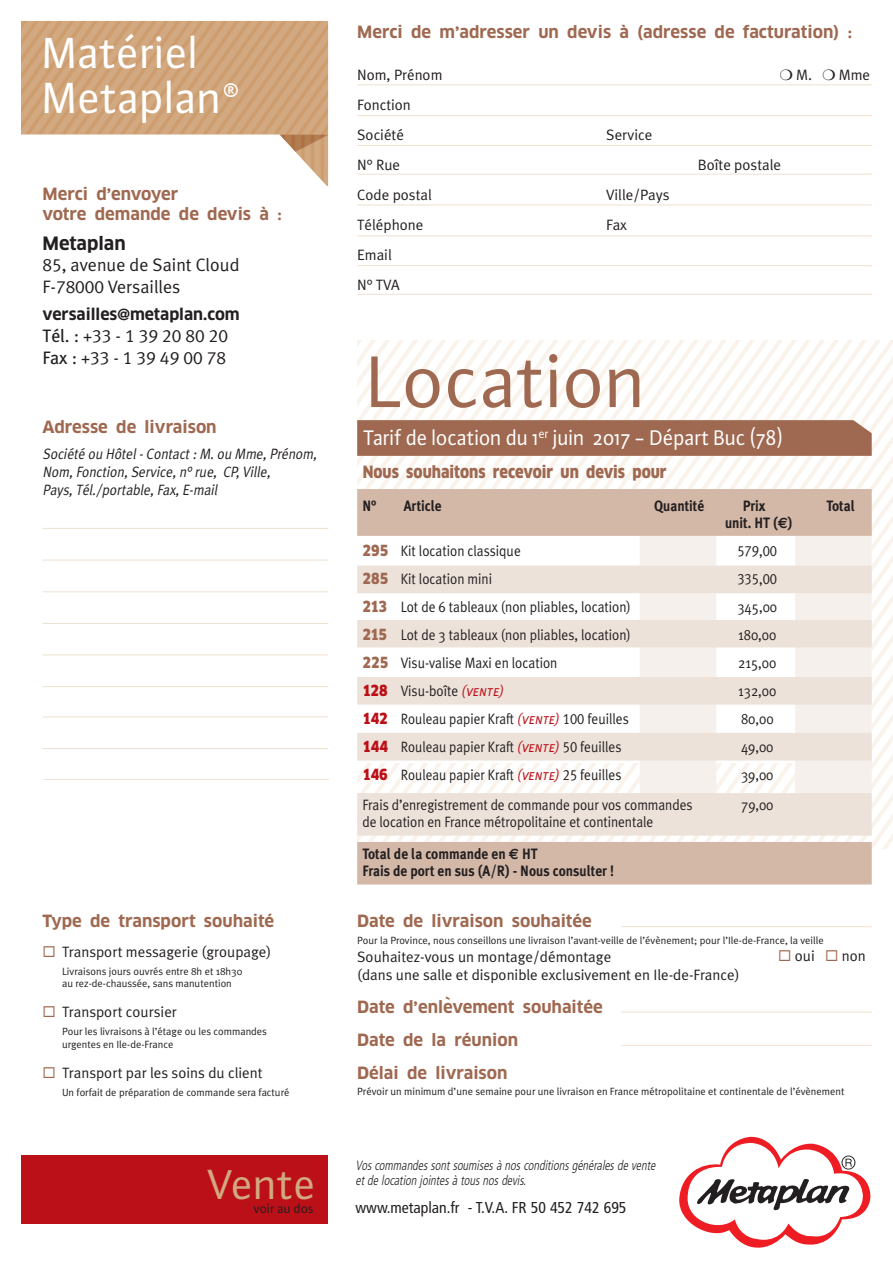
<style>
.page{position:relative;width:893px;height:1263px;background:#fff}
.page>*{position:absolute;margin:0;border:0;box-sizing:border-box;transform-origin:0 0}
.t1{font:78px "Plus Sans Normal";color:#9f6951}
.t2{font:46.5px/45px "Plus Sans Normal";color:#fff}
.t3{font:45px "Plus Sans Normal";color:#d2a880}
.t4{font:22.5px "Plus Sans Normal";letter-spacing:-.01em;color:#fff;scale:.95 1}
.t5{font:18px "Meta Plus Normal";color:#231f20}
.t6{font:18px "Meta Plus Normal Caps";color:#231f20}
.t7{font:700 18px "Clan Pro";color:#231f20}
.t8{font:700 16.5px/19.8px "Clan Pro";color:#9f6951}
.t9{font:900 16.5px "Clan Pro";color:#9f6951;scale:.88 1}
.t10{font:700 16.5px "Meta Plus";color:#9f6951}
.Normal_e{font:condensed 15.75px "Frutiger";color:#231f20}
.t11{font:700 15.75px "Clan Pro";color:#231f20}
.t12{font:15px "Meta Plus Normal";color:#231f20;scale:.9 1}
.t13{font:15px/18px "Meta Plus Normal";color:#231f20}
.t14{font:15px "Meta Plus Normal";color:#231f20;scale:.88 1}
.t15{font:italic 15px/18px "Meta Plus Normal";color:#231f20;scale:.9 1}
.t16{font:700 15px/16.5px "Meta Plus";color:#231f20;scale:.9 1}
.t17{font:15px "Meta Plus Normal Caps";color:#231f20;scale:.9 1}
.Normal_e-2{font:italic 300 condensed 13.5px/15px "Frutiger";color:#231f20;scale:.9 1}
.t18{font:13.5px "Plus Sans Normal";color:#231f20}
.t19{font:10.5px/12.6px "Meta Plus Normal";color:#231f20}
.s1{font-size:37.5px}
.s2{font-family:"Meta Plus"}
.s3{font-family:"Meta Plus Normal Caps"}
.s4{color:#9f6951}
.s5{font-family:"Euro Sans"}
.s6{font-family:"Clan Pro";font-weight:900;color:#9f6951}
.s7{font-family:"Clan Pro";font-weight:900;color:#bb1018}
.s8{font-family:"Meta Plus Normal Caps";font-style:italic;color:#bb1018}
</style>
<div class="page">
<svg style="left:357px;top:340px;width:536px;height:508px"></svg>
<div style="left:357px;top:420px;width:515px;height:36px;background:#9f6951"></div>
<hr style="left:357px;top:84px;width:515px;height:1px;background:#efe1d0">
<hr style="left:357px;top:115px;width:515px;height:1px;background:#efe1d0">
<hr style="left:357px;top:145px;width:515px;height:1px;background:#efe1d0">
<hr style="left:357px;top:174px;width:515px;height:1px;background:#efe1d0">
<hr style="left:357px;top:205px;width:515px;height:1px;background:#efe1d0">
<hr style="left:357px;top:235px;width:515px;height:1px;background:#efe1d0">
<hr style="left:357px;top:265px;width:515px;height:1px;background:#efe1d0">
<hr style="left:357px;top:294px;width:515px;height:1px;background:#efe1d0">
<img style="left:21px;top:21px;width:308px;height:165px">
<svg style="left:679px;top:1136px;width:192px;height:112px"></svg>
<div style="left:21px;top:1155px;width:306px;height:69px;background:#bb1018"></div>
<hr style="left:43px;top:528px;width:285px;height:1px;background:#efe1d0">
<hr style="left:43px;top:560px;width:285px;height:1px;background:#efe1d0">
<hr style="left:43px;top:591px;width:285px;height:1px;background:#efe1d0">
<hr style="left:43px;top:623px;width:285px;height:1px;background:#efe1d0">
<hr style="left:43px;top:654px;width:285px;height:1px;background:#efe1d0">
<hr style="left:43px;top:716px;width:285px;height:1px;background:#efe1d0">
<hr style="left:43px;top:686px;width:285px;height:1px;background:#efe1d0">
<hr style="left:43px;top:748px;width:285px;height:1px;background:#efe1d0">
<hr style="left:44px;top:779px;width:285px;height:1px;background:#efe1d0">
<hr style="left:621px;top:926px;width:251px;height:1px;background:#efe1d0">
<hr style="left:621px;top:1012px;width:251px;height:1px;background:#efe1d0">
<hr style="left:621px;top:1045px;width:251px;height:1px;background:#efe1d0">
<svg style="left:357px;top:489px;width:515px;height:347px"></svg>
<div style="left:357px;top:842px;width:515px;height:42px;background:#d3b7a7"></div>
<p class="t2" style="left:43px;top:30px;width:201px">Matériel<br>Metaplan<span class="s1">®</span></p>
<p class="t8" style="left:43px;top:184px;width:241px">Merci d<span class="s2">’</span>envoyer<br>votre demande de devis à <span class="s2">:</span></p>
<p class="t7" style="left:43px;top:233px;width:85px">Metaplan</p>
<p class="t5" style="left:43px;top:255px;width:198px"><span class="s3">85</span>, avenue de Saint Cloud</p>
<p class="t5" style="left:43px;top:276px;width:139px">F-<span class="s3">78000</span> Versailles</p>
<p class="t11" style="left:43px;top:306px;width:199px">versailles<span class="s2">@</span>metaplan.com</p>
<p class="t6" style="left:43px;top:325px;width:187px"><span class="s2">Tél</span>. : +33 - 1 39 20 80 20</p>
<p class="t6" style="left:43px;top:347px;width:185px"><span class="s2">Fax</span> : +33 - 1 39 49 00 78</p>
<p class="t8" style="left:43px;top:418px;width:176px">Adresse de livraison</p>
<p class="t15" style="left:43px;top:445px;width:309px">Société ou Hôtel-Contact:M.ou Mme,Prénom,<br>Nom,Fonction,Service,n°rue, CP,Ville,<br>Pays,Tél./portable,Fax,E-mail</p>
<p class="t8" style="left:43px;top:911px;width:233px">Type de transport souhaité</p>
<p class="t13" style="left:43px;top:942px;width:230px"><span class="s4">◻</span> Transport messagerie (groupage)</p>
<p class="t19" style="left:62px;top:964px;width:182px">Livraisons jours ouvrés entre 8h et 18h30 au rez-de-chaussée, sans manutention</p>
<p class="t13" style="left:43px;top:1003px;width:136px"><span class="s4">◻</span> Transport coursier</p>
<p class="t19" style="left:62px;top:1025px;width:207px">Pour les livraisons à l’étage ou les commandes urgentes en Ile-de-France</p>
<p class="t13" style="left:43px;top:1063px;width:222px"><span class="s4">◻</span> Transport par les soins du client</p>
<p class="t19" style="left:62px;top:1086px;width:229px">Un forfait de préparation de commande sera facturé</p>
<p class="t3" style="left:207px;top:1158px;width:111px">Vente</p>
<p class="t18" style="left:254px;top:1200px;width:61px">voir au dos</p>
<p class="t8" style="left:357px;top:23px;width:497px">Merci de m<span class="s2">’</span>adresser un devis à (adresse de facturation) <span class="s2">:</span></p>
<p class="t13" style="left:357px;top:66px;width:87px">Nom, Prénom</p>
<p class="t13" style="left:780px;top:66px;width:92px">❍ M. ❍ Mme</p>
<p class="t13" style="left:357px;top:96px;width:55px">Fonction</p>
<p class="t13" style="left:357px;top:126px;width:48px">Société</p>
<p class="t13" style="left:606px;top:126px;width:48px">Service</p>
<p class="t13" style="left:357px;top:156px;width:45px">N° Rue</p>
<p class="t13" style="left:698px;top:156px;width:85px">Boîte postale</p>
<p class="t13" style="left:357px;top:186px;width:76px">Code postal</p>
<p class="t13" style="left:606px;top:186px;width:65px">Ville/Pays</p>
<p class="t13" style="left:357px;top:216px;width:68px">Téléphone</p>
<p class="t13" style="left:606px;top:216px;width:22px">Fax</p>
<p class="t13" style="left:357px;top:246px;width:36px">Email</p>
<p class="t13" style="left:357px;top:276px;width:44px">N° TVA</p>
<p class="t1" style="left:367px;top:336px;width:281px">Location</p>
<p class="t4" style="left:364px;top:425px;width:444px">Tarif de location du 1<sup>er</sup> juin 2017 - Départ Buc (78)</p>
<p class="t9" style="left:363px;top:462px;width:347px">Nous souhaitons recevoir un devis pour</p>
<p class="t16" style="left:362px;top:498px;width:17px">N°</p>
<p class="t16" style="left:404px;top:498px;width:44px">Article</p>
<p class="t16" style="left:654px;top:498px;width:57px">Quantité</p>
<p class="t16" style="left:743px;top:498px;width:27px">Prix</p>
<p class="t16" style="left:826px;top:498px;width:33px">Total</p>
<p class="t16" style="left:725px;top:514px;width:76px">unit. HT (<span class="s5">€</span>)</p>
<p class="t12" style="left:362px;top:542px;width:177px"><span class="s6">295</span> Kit location classique</p>
<p class="t17" style="left:737px;top:542px;width:46px">579,00</p>
<p class="t12" style="left:362px;top:570px;width:145px"><span class="s6">285</span> Kit location mini</p>
<p class="t17" style="left:737px;top:570px;width:46px">335,00</p>
<p class="t12" style="left:362px;top:598px;width:300px"><span class="s6">213</span> Lot de <span class="s3">6</span> tableaux (non pliables, location)</p>
<p class="t12" style="left:737px;top:598px;width:46px">345,00</p>
<p class="t12" style="left:362px;top:626px;width:300px"><span class="s6">215</span> Lot de 3 tableaux (non pliables, location)</p>
<p class="t12" style="left:738px;top:626px;width:44px">180,00</p>
<p class="t12" style="left:362px;top:654px;width:218px"><span class="s6">225</span> Visu-valise Maxi en location</p>
<p class="t12" style="left:738px;top:654px;width:44px">215,00</p>
<p class="t12" style="left:362px;top:682px;width:159px"><span class="s7">128</span> Visu-boîte <span class="s8">(vente)</span></p>
<p class="t12" style="left:738px;top:682px;width:44px">132,00</p>
<p class="t14" style="left:362px;top:710px;width:304px"><span class="s7">142</span> Rouleau papier Kraft <span class="s8">(vente)</span> <span class="s3">100</span> feuilles</p>
<p class="t12" style="left:741px;top:710px;width:38px">80,00</p>
<p class="t14" style="left:362px;top:738px;width:296px"><span class="s7">144</span> Rouleau papier Kraft <span class="s8">(vente)</span> <span class="s3">50</span> feuilles</p>
<p class="t12" style="left:741px;top:738px;width:38px">49,00</p>
<p class="t14" style="left:362px;top:766px;width:296px"><span class="s7">146</span> Rouleau papier Kraft <span class="s8">(vente)</span> <span class="s3">25</span> feuilles</p>
<p class="t12" style="left:741px;top:766px;width:38px">39,00</p>
<p class="t12" style="left:362px;top:796px;width:368px">Frais d’enregistrement de commande pour vos commandes</p>
<p class="t12" style="left:741px;top:796px;width:37px">79,00</p>
<p class="t12" style="left:362px;top:813px;width:325px">de location en France métropolitaine et continentale</p>
<p class="t16" style="left:362px;top:845px;width:281px">Total de la commande en <span class="s5">e</span> HT<br>Frais de port en sus (A/R) - Nous consulter !</p>
<p class="t8" style="left:357px;top:911px;width:236px">Date de livraison souhaitée</p>
<p class="t19" style="left:357px;top:933px;width:468px">Pour la Province, nous conseillons une livraison l’avant-veille de l’évènement; pour l’Ile-de-France, la veille</p>
<p class="t13" style="left:357px;top:947px;width:384px">Souhaitez-vous un montage/démontage<br>(dans une salle et disponible exclusivement en Ile-de-France)</p>
<p class="t8" style="left:357px;top:997px;width:247px">Date d<span class="s2">’</span>enlevement souhaitée</p>
<p class="t8" style="left:357px;top:1030px;width:162px">Date de la réunion</p>
<p class="t8" style="left:357px;top:1063px;width:152px">Délai de livraison</p>
<p class="t19" style="left:357px;top:1085px;width:489px">Prévoir un minimum d’une semaine pour une livraison en France métropolitaine et continentale de l’évènement</p>
<p class="t13" style="left:778px;top:947px;width:89px"><span class="s4">◻</span> oui <span class="s4">◻</span> non</p>
<p class="t10" style="left:445px;top:994px;width:7px">`</p>
<p class="Normal_e-2" style="left:355px;top:1157px;width:338px">Voscommandessontsoumisesà nosconditionsgénéralesde vente etde location jointesà tousnosdevis.</p>
<p class="Normal_e" style="left:355px;top:1198px;width:272px">www.metaplan.fr - T.V.A. FR 50 452 742 695</p>
</div>
